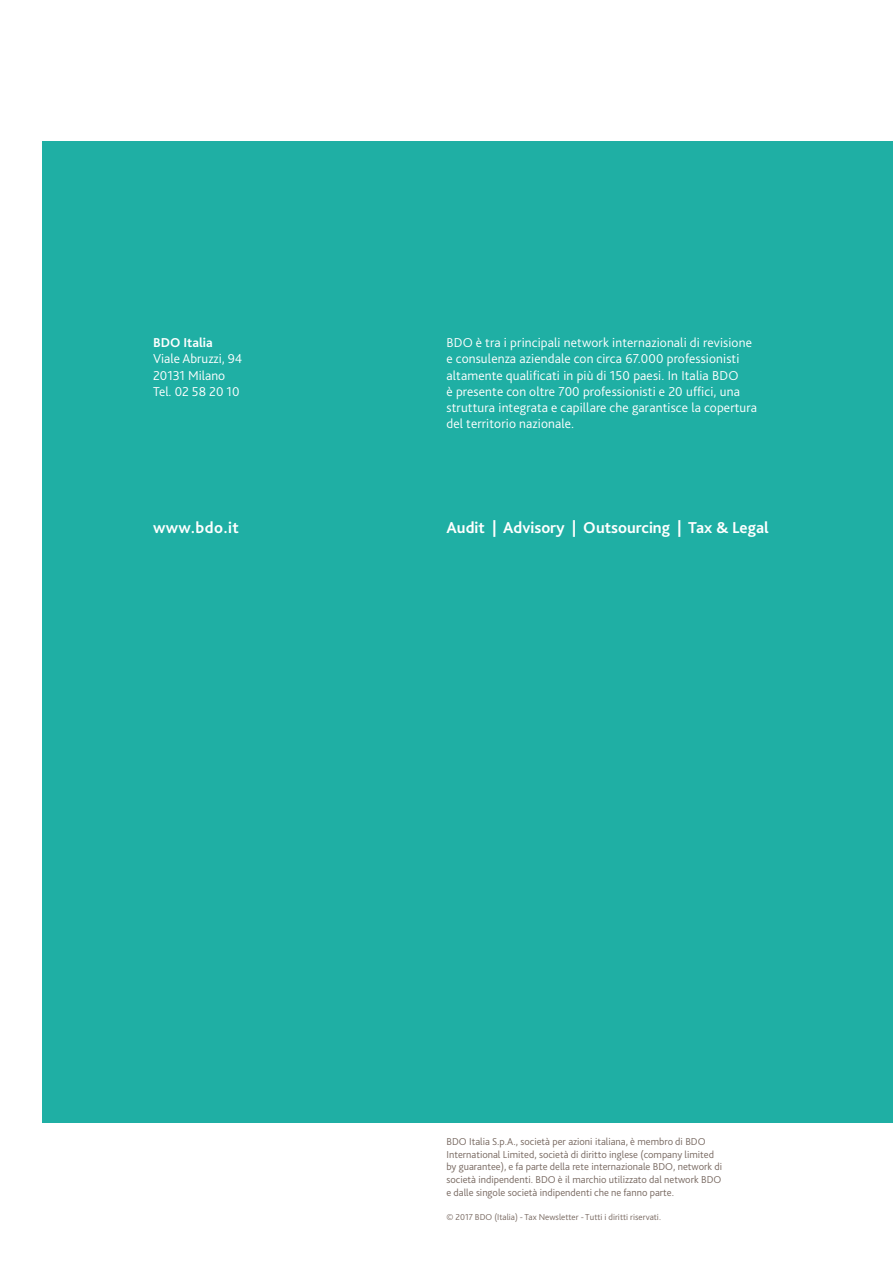
<style>
.page{position:relative;width:893px;height:1263px;background:#fff}
.page>*{position:absolute;margin:0;border:0;box-sizing:border-box;transform-origin:0 0}
.t1{font:700 16.5px "Bliss Pro";color:#fff}
.t2{font:300 13.5px/16.2px "Bliss Pro";letter-spacing:.01em;color:#fff}
.t3{font:700 13.5px "Bliss Pro";color:#fff}
.t4{font:300 10.5px/12.6px "Bliss Pro";color:#776860}
.t5{font:300 9px "Bliss Pro";color:#776860}
</style>
<div class="page">
<div style="left:43px;top:141px;width:850px;height:981px;background:#1fafa4"></div>
<p class="t3" style="left:153px;top:334px;width:61px">BDO Italia</p>
<p class="t2" style="left:153px;top:351px;width:91px">Viale Abruzzi, 94<br>20131 Milano<br>Tel. 02 58 20 10</p>
<p class="t1" style="left:153px;top:517px;width:87px">www.bdo.it</p>
<p class="t2" style="left:446px;top:334px;width:312px">BDO è tra i principali network internazionali di revisione e consulenza aziendale con circa 67.000 professionisti altamente qualificati in più di 150 paesi. In Italia BDO<br>è presente con oltre 700 professionisti e 20 uffici, una struttura integrata e capillare che garantisce la copertura del territorio nazionale.</p>
<p class="t1" style="left:446px;top:517px;width:324px">Audit | Advisory | Outsourcing | Tax &amp; Legal</p>
<p class="t4" style="left:446px;top:1135px;width:277px">BDO Italia S.p.A., società per azioni italiana, è membro di BDO International Limited, società di diritto inglese (company limited by guarantee), e fa parte della rete internazionale BDO, network di società indipendenti. BDO è il marchio utilizzato dal network BDO e dalle singole società indipendenti che ne fanno parte.</p>
<p class="t5" style="left:446px;top:1211px;width:216px">© 2017 BDO (Italia) - Tax Newsletter - Tutti i diritti riservati.</p>
</div>
